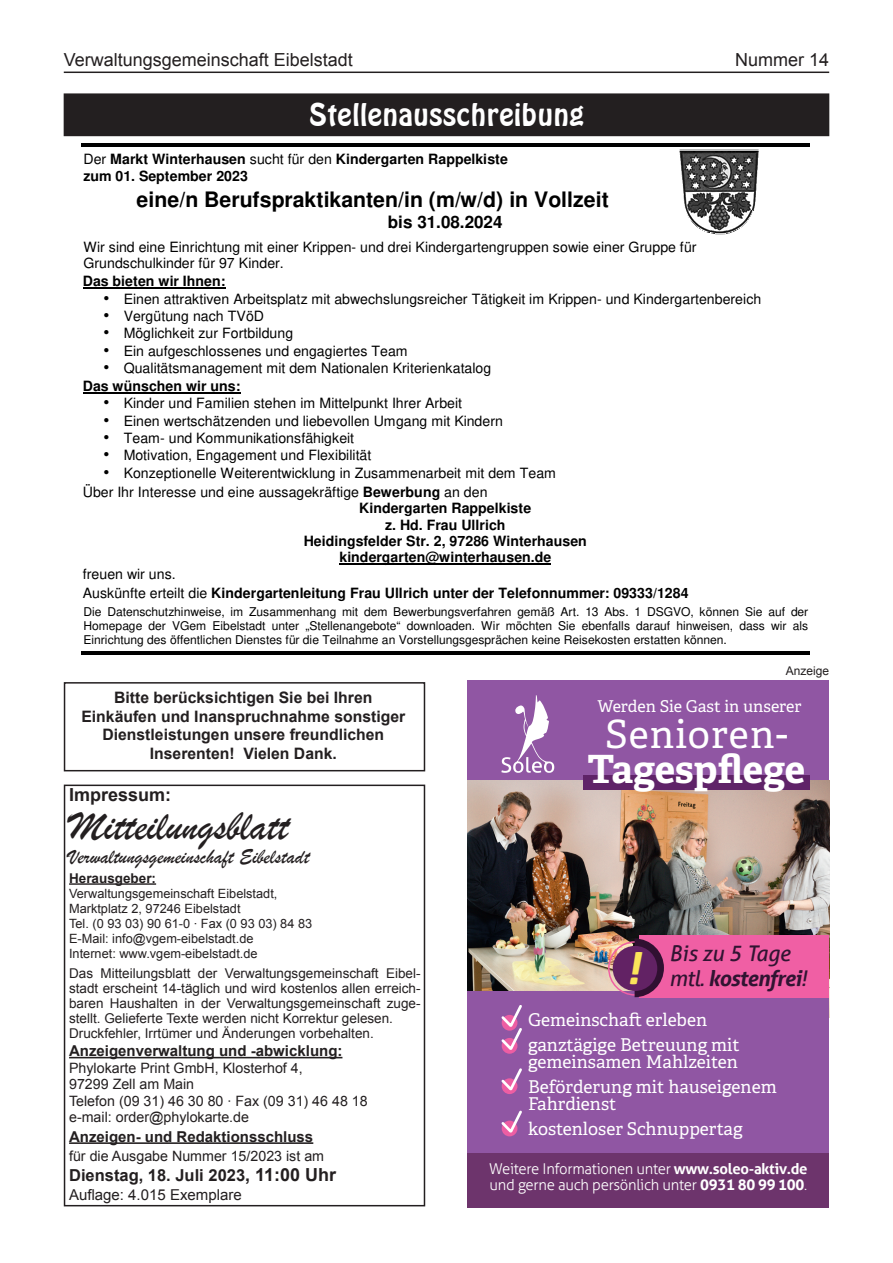
<style>
.page{position:relative;width:893px;height:1263px;background:#fff}
.page>*{position:absolute;margin:0;border:0;box-sizing:border-box;transform-origin:0 0}
.t1{font:42px "Brush Script";color:#231f20}
.t2{font:700 38.85px "Adelle";letter-spacing:-.005em;color:#fff}
.t3{font:38.85px "Adelle";letter-spacing:.03em;color:#fff}
.t4{font:30px "Hobo BT";color:#fff}
.t5{font:italic 21.6px/25.2px "Aller";color:#311432}
.t6{font:700 21.3px "Helvetica";color:#000}
.t7{font:21px "Brush Script";color:#231f20}
.t8{font:18px "Arial";color:#231f20}
.t9{font:700 18px "Arial";color:#231f20}
.t10{font:17.7px/24.5px "Adelle";color:#fff}
.t11{font:700 17.1px "Helvetica";letter-spacing:.005em;color:#000}
.t12{font:700 16.5px "Arial";color:#231f20}
.t13{font:16.35px "Adelle";color:#fff}
.t14{font:700 15.75px/18.9px "Arial";color:#231f20;text-align:center}
.t15{font:700 15px "Arial";color:#231f20}
.t16{font:15px "Arial";color:#231f20}
.t17{font:300 14.85px/16.4px "Aller";letter-spacing:-.02em;color:#fff}
.t18{font:14.25px/16.5px "Arial";color:#231f20}
.t19{font:14.1px/16.2px "Helvetica";color:#000}
.t20{font:700 14.1px/16.4px "Helvetica";color:#000}
.t21{font:13.5px/15px "Arial";color:#231f20}
.t22{font:700 13.5px "Arial";color:#231f20}
.t23{font:12.75px/15px "Arial";color:#231f20}
.t24{font:12.15px/14px "Helvetica";letter-spacing:-.005em;color:#000;text-align:justify}
.t25{font:12px "Arial";color:#231f20}
.s1{font-weight:400}
.s2{font-size:17.1px}
.s3{font-weight:700}
.s4{font-size:18px}
.s5{font-weight:700;font-size:44.1px;color:#fbe45a}
</style>
<div class="page">
<hr style="left:64px;top:72px;width:765px;height:1px;background:#231f20">
<div style="left:64px;top:784px;width:361px;height:422px;border:2px solid #231f20"></div>
<hr style="left:69px;top:883px;width:87px;height:2px;background:#231f20">
<hr style="left:69px;top:1057px;width:273px;height:1px;background:#231f20">
<hr style="left:69px;top:1142px;width:244px;height:2px;background:#231f20">
<img style="left:468px;top:780px;width:361px;height:211px">
<div style="left:468px;top:681px;width:361px;height:99px;background:#9056a3"></div>
<div style="left:468px;top:991px;width:361px;height:217px;background:#9056a3"></div>
<div style="left:639px;top:935px;width:190px;height:62px;background:#f05fa4"></div>
<svg style="left:635px;top:938px;width:29px;height:59px"></svg>
<div style="left:613px;top:946px;width:44px;height:45px;background:#622264;border-radius:50%"></div>
<div style="left:468px;top:1153px;width:361px;height:55px;background:#6d346c"></div>
<svg style="left:501px;top:695px;width:53px;height:78px"></svg>
<svg style="left:502px;top:1038px;width:15px;height:16px"></svg>
<svg style="left:501px;top:1005px;width:21px;height:47px"></svg>
<div style="left:502px;top:1078px;width:15px;height:16px;background:#ed5ea3;border-radius:50%"></div>
<svg style="left:501px;top:1068px;width:21px;height:24px"></svg>
<div style="left:502px;top:1120px;width:15px;height:16px;background:#ed5ea3;border-radius:50%"></div>
<svg style="left:501px;top:1110px;width:21px;height:25px"></svg>
<div style="left:583px;top:775px;width:227px;height:15px;background:#5f2368"></div>
<div style="left:64px;top:682px;width:361px;height:89px;border:2px solid #231f20"></div>
<div style="left:64px;top:94px;width:765px;height:42px;background:#231f20"></div>
<hr style="left:81px;top:143px;width:729px;height:4px;background:#000">
<hr style="left:83px;top:288px;width:143px;height:1px;background:#000">
<hr style="left:83px;top:392px;width:158px;height:2px;background:#000">
<hr style="left:340px;top:564px;width:211px;height:1px;background:#000">
<hr style="left:81px;top:651px;width:729px;height:4px;background:#000">
<img style="left:679px;top:150px;width:79px;height:16px">
<img style="left:681px;top:166px;width:76px;height:24px">
<img style="left:683px;top:190px;width:73px;height:16px">
<img style="left:685px;top:206px;width:69px;height:5px">
<img style="left:686px;top:211px;width:67px;height:2px">
<img style="left:688px;top:213px;width:64px;height:3px">
<img style="left:689px;top:216px;width:61px;height:3px">
<img style="left:691px;top:219px;width:57px;height:3px">
<img style="left:693px;top:222px;width:54px;height:2px">
<img style="left:695px;top:224px;width:50px;height:2px">
<img style="left:697px;top:226px;width:46px;height:2px">
<img style="left:699px;top:228px;width:41px;height:1px">
<img style="left:702px;top:229px;width:37px;height:1px">
<img style="left:702px;top:230px;width:35px;height:1px">
<img style="left:704px;top:231px;width:31px;height:1px">
<svg style="left:706px;top:232px;width:26px;height:3px"></svg>
<p class="t8" style="left:64px;top:48px;width:291px">Verwaltungsgemeinschaft Eibelstadt</p>
<p class="t8" style="left:735px;top:48px;width:96px">Nummer 14</p>
<h3 class="t4" style="left:309px;top:97px;width:276px">Stellenausschreibung</h3>
<p class="t20" style="left:83px;top:152px;width:426px"><span class="s1">Der</span> Markt Winterhausen <span class="s1">sucht für den</span> Kindergarten Rappelkiste zum 01. September 2023</p>
<h3 class="t6" style="left:137px;top:191px;width:474px">eine/n Berufspraktikanten/in (m/w/d) in Vollzeit</h3>
<p class="t11" style="left:388px;top:215px;width:116px">bis 31.08.2024</p>
<p class="t19" style="left:83px;top:239px;width:615px">Wir sind eine Einrichtung mit einer Krippen- und drei Kindergartengruppen sowie einer Gruppe für<br>Grundschulkinder für 97 Kinder.</p>
<p class="t20" style="left:83px;top:274px;width:144px">Das bieten wir Ihnen:</p>
<p class="t19" style="left:104px;top:291px;width:659px"><span class="s2">•</span> Einen attraktiven Arbeitsplatz mit abwechslungsreicher Tätigkeit im Krippen- und Kindergartenbereich</p>
<p class="t19" style="left:104px;top:308px;width:162px"><span class="s2">•</span> Vergütung nach TVöD</p>
<p class="t19" style="left:104px;top:325px;width:191px"><span class="s2">•</span> Möglichkeit zur Fortbildung</p>
<p class="t19" style="left:104px;top:343px;width:306px"><span class="s2">•</span> Ein aufgeschlossenes und engagiertes Team</p>
<p class="t19" style="left:83px;top:359px;width:410px;line-height:17.9px;text-indent:21px"><span class="s2">•</span> Qualitätsmanagement mit dem Nationalen Kriterienkatalog<br><span class="s3">Das wünschen wir uns:</span></p>
<p class="t19" style="left:104px;top:395px;width:360px"><span class="s2">•</span> Kinder und Familien stehen im Mittelpunkt Ihrer Arbeit</p>
<p class="t19" style="left:104px;top:413px;width:401px"><span class="s2">•</span> Einen wertschätzenden und liebevollen Umgang mit Kindern</p>
<p class="t19" style="left:104px;top:430px;width:252px"><span class="s2">•</span> Team- und Kommunikationsfähigkeit</p>
<p class="t19" style="left:104px;top:447px;width:269px"><span class="s2">•</span> Motivation, Engagement und Flexibilität</p>
<p class="t19" style="left:83px;top:463px;width:475px;line-height:19px;text-indent:21px"><span class="s2">•</span> Konzeptionelle Weiterentwicklung in Zusammenarbeit mit dem Team<br>Über Ihr Interesse und eine aussagekräftige <span class="s3">Bewerbung</span> an den</p>
<p class="t20" style="left:304px;top:501px;width:285px;text-align:center">Kindergarten Rappelkiste<br>z. Hd. Frau Ullrich<br>Heidingsfelder Str. 2, 97286 Winterhausen kindergarten@winterhausen.de</p>
<p class="t20" style="left:83px;top:565px;width:607px;line-height:19.6px"><span class="s1">freuen wir uns.<br>Auskünfte erteilt die</span> Kindergartenleitung Frau Ullrich unter der Telefonnummer: 09333/1284</p>
<p class="t24" style="left:83px;top:605px;width:726px">Die Datenschutzhinweise, im Zusammenhang mit dem Bewerbungsverfahren gemäß Art. 13 Abs. 1 DSGVO, können Sie auf der Homepage der VGem Eibelstadt unter „Stellenangebote“ downloaden. Wir möchten Sie ebenfalls darauf hinweisen, dass wir als Einrichtung des öffentlichen Dienstes für die Teilnahme an Vorstellungsgesprächen keine Reisekosten erstatten können.</p>
<p class="t14" style="left:81px;top:688px;width:325px">Bitte berücksichtigen Sie bei Ihren Einkäufen und Inanspruchnahme sonstiger Dienstleistungen unsere freundlichen Inserenten! Vielen Dank.</p>
<p class="t9" style="left:69px;top:783px;width:104px">Impressum:</p>
<h1 class="t1" style="left:69px;top:800px;width:221px">Mitteilungsblatt</h1>
<h3 class="t7" style="left:69px;top:844px;width:242px">Verwaltungsgemeinschaft Eibelstadt</h3>
<p class="t22" style="left:69px;top:869px;width:89px">Herausgeber:</p>
<p class="t23" style="left:69px;top:886px;width:245px">Verwaltungsgemeinschaft Eibelstadt, Marktplatz 2, 97246 Eibelstadt<br>Tel. (0 93 03) 90 61-0 · Fax (0 93 03) 84 83<br>E-Mail: info@vgem-eibelstadt.de<br>Internet: www.vgem-eibelstadt.de</p>
<p class="t21" style="left:69px;top:966px;width:353px">Das Mitteilungsblatt der Verwaltungsgemeinschaft Eibel&shy;stadt erscheint 14-täglich und wird kostenlos allen erreich&shy;baren Haushalten in der Verwaltungsgemeinschaft zuge&shy;stellt. Gelieferte Texte werden nicht Korrektur gelesen.<br>Druckfehler, Irrtümer und Änderungen vorbehalten.</p>
<p class="t15" style="left:69px;top:1041px;width:275px">Anzeigenverwaltung und -abwicklung:</p>
<p class="t18" style="left:69px;top:1059px;width:300px">Phylokarte Print GmbH, Klosterhof 4,<br>97299 Zell am Main<br>Telefon (09 31) 46 30 80 · Fax (09 31) 46 48 18 e-mail: order@phylokarte.de</p>
<p class="t15" style="left:69px;top:1126px;width:246px">Anzeigen- und Redaktionsschluss</p>
<p class="t18" style="left:69px;top:1148px;width:257px">für die Ausgabe Nummer 15/2023 ist am</p>
<p class="t12" style="left:69px;top:1164px;width:269px">Dienstag, 18. Juli 2023<span class="s4">, 11:00 Uhr</span></p>
<p class="t16" style="left:69px;top:1185px;width:174px">Auflage: 4.015 Exemplare</p>
<p class="t25" style="left:786px;top:663px;width:45px">Anzeige</p>
<p class="t13" style="left:597px;top:695px;width:206px">Werden Sie Gast in unserer</p>
<h2 class="t3" style="left:605px;top:706px;width:184px">Senioren-</h2>
<h2 class="t2" style="left:588px;top:741px;width:219px">Tagespflege</h2>
<h3 class="t5" style="left:627px;top:940px;width:181px;text-indent:42px">Bis zu 5 Tage <span class="s5">!</span> mtl. <span class="s3">kostenfrei</span>!</h3>
<p class="t10" style="left:528px;top:1007px;width:213px">Gemeinschaft erleben ganztägige Betreuung mit</p>
<p class="t10" style="left:528px;top:1049px;width:250px">gemeinsamen Mahlzeiten<br>Beförderung mit hauseigenem</p>
<p class="t10" style="left:528px;top:1091px;width:216px">Fahrdienst<br>kostenloser Schnuppertag</p>
<p class="t17" style="left:489px;top:1160px;width:320px">Weitere Informationen unter <span class="s3">www.soleo-aktiv.de </span>und gerne auch persönlich unter <span class="s3">0931 80 99 100</span>.</p>
</div>
